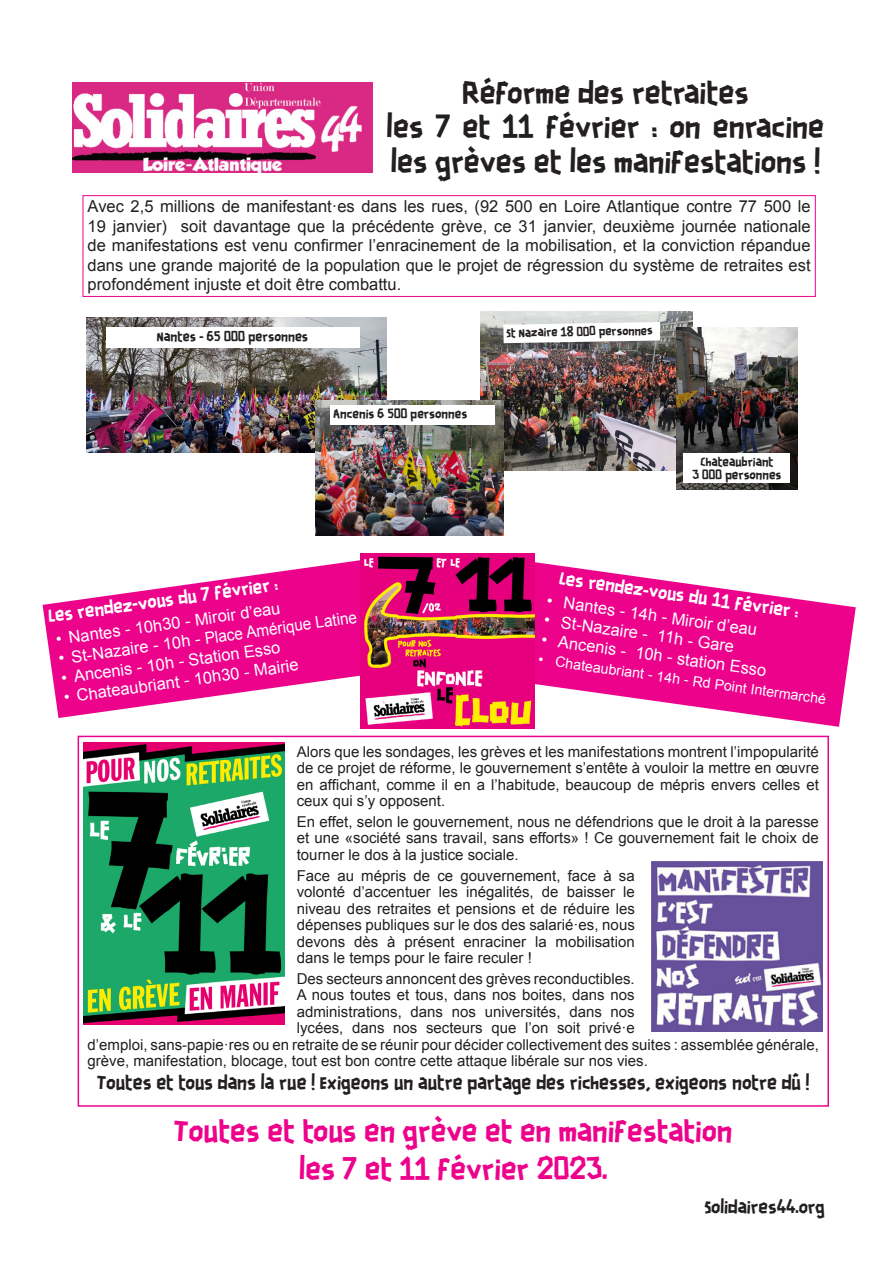
<style>
.page{position:relative;width:893px;height:1263px;background:#fff}
.page>*{position:absolute;margin:0;border:0;box-sizing:border-box;transform-origin:0 0}
.t1{font:27.75px/34.5px "Scotchlidaires";color:#231f20}
.t2{font:27px "Scotchlidaires";color:#ed028c}
.t3{font:17.7px "Scotchlidaires";color:#231f20}
.t4{font:16.5px/19.5px "Arial";color:#231f20;text-align:justify}
.t5{font:16.5px "Arial";color:#fff}
.t6{font:16.5px "Scotchlidaires";color:#fff}
.t7{font:16.5px "Scotchlidaires";color:#231f20}
.t8{font:15px/16.5px "Arial";color:#231f20;text-align:justify}
.t9{font:14.25px "Arial";color:#fff}
.t10{font:12px "Scotchlidaires";color:#231f20}
.t11{font:11.4px "Scotchlidaires";color:#231f20}
.t12{font:11.25px "Scotchlidaires";color:#231f20}
.t13{font:10.8px "Scotchlidaires";color:#231f20}
</style>
<div class="page">
<img style="left:73px;top:83px;width:299px;height:90px">
<img style="left:480px;top:312px;width:212px;height:158px">
<div style="left:78px;top:736px;width:751px;height:371px;border:2px solid #ed028c"></div>
<svg style="left:43px;top:560px;width:317px;height:158px;fill:#ed028c"></svg>
<div style="left:83px;top:195px;width:733px;height:102px;border:1px solid #ed028c"></div>
<svg style="left:535px;top:562px;width:321px;height:165px;fill:#ed028c"></svg>
<img style="left:87px;top:318px;width:300px;height:135px">
<div style="left:106px;top:327px;width:253px;height:21px;background:#fff"></div>
<img style="left:315px;top:400px;width:188px;height:135px">
<div style="left:330px;top:405px;width:165px;height:20px;background:#fff"></div>
<img style="left:84px;top:742px;width:200px;height:283px">
<img style="left:360px;top:554px;width:175px;height:174px">
<img style="left:652px;top:861px;width:170px;height:170px">
<svg style="left:503px;top:322px;width:157px;height:21px"></svg>
<img style="left:676px;top:327px;width:122px;height:163px">
<div style="left:684px;top:453px;width:106px;height:30px;background:#fff"></div>
<p class="t1" style="left:462px;top:76px;width:288px">Réforme des retraites</p>
<p class="t1" style="left:387px;top:111px;width:439px">les 7 et 11 février : on enracine les grèves et les manifestations !</p>
<p class="t4" style="left:88px;top:197px;width:724px">Avec 2,5 millions de manifestant·es dans les rues, (92 500 en Loire Atlantique contre 77 500 le 19 janvier) soit davantage que la précédente grève, ce 31 janvier, deuxième journée nationale de manifestations est venu confirmer l’enracinement de la mobilisation, et la conviction répandue dans une grande majorité de la population que le projet de régression du système de retraites est profondément injuste et doit être combattu.</p>
<p class="t10" style="left:157px;top:328px;width:153px">Nantes - 65 000 personnes</p>
<p class="t11" style="left:333px;top:406px;width:136px">Ancenis 6 500 personnes</p>
<p class="t6" style="left:47px;top:605px;width:233px;rotate:-8deg">Les rendez-vous du 7 février :</p>
<p class="t5" style="left:54px;top:628px;width:228px;rotate:-8deg">• Nantes - 10h30 - Miroir d’eau</p>
<p class="t5" style="left:57px;top:647px;width:303px;rotate:-8deg">• St-Nazaire - 10h - Place Amérique Latine</p>
<p class="t5" style="left:60px;top:667px;width:222px;rotate:-8deg">• Ancenis - 10h - Station Esso</p>
<p class="t5" style="left:63px;top:686px;width:238px;rotate:-8deg">• Chateaubriant - 10h30 - Mairie</p>
<p class="t13" style="left:506px;top:325px;width:148px;rotate:-1deg">St Nazaire 18 000 personnes</p>
<p class="t12" style="left:700px;top:454px;width:74px">Chateaubriant</p>
<p class="t12" style="left:692px;top:467px;width:90px">3 000 personnes</p>
<p class="t6" style="left:561px;top:566px;width:243px;rotate:8deg">Les rendez-vous du 11 février :</p>
<p class="t5" style="left:548px;top:589px;width:214px;rotate:8deg">• Nantes - 14h - Miroir d’eau</p>
<p class="t5" style="left:546px;top:608px;width:193px;rotate:8deg">• St-Nazaire - 11h - Gare</p>
<p class="t5" style="left:543px;top:628px;width:229px;rotate:8deg">• Ancenis - 10h - station Esso</p>
<p class="t9" style="left:540px;top:649px;width:292px;rotate:8deg">• Chateaubriant - 14h - Rd Point Intermarché</p>
<p class="t8" style="left:297px;top:743px;width:524px">Alors que les sondages, les grèves et les manifestations montrent l’impopularité de ce projet de réforme, le gouvernement s’entête à vouloir la mettre en œuvre en affichant, comme il en a l’habitude, beaucoup de mépris envers celles et ceux qui s’y opposent.</p>
<p class="t8" style="left:297px;top:813px;width:524px">En effet, selon le gouvernement, nous ne défendrions que le droit à la paresse et une «société sans travail, sans efforts» ! Ce gouvernement fait le choix de tourner le dos à la justice sociale.</p>
<p class="t8" style="left:297px;top:867px;width:340px">Face au mépris de ce gouvernement, face à sa volonté d’accentuer les inégalités, de baisser le niveau des retraites et pensions et de réduire les dépenses publiques sur le dos des salarié·es, nous devons dès à présent enraciner la mobilisation dans le temps pour le faire reculer !</p>
<p class="t8" style="left:297px;top:970px;width:339px">Des secteurs annoncent des grèves reconductibles.</p>
<p class="t8" style="left:297px;top:987px;width:339px">A nous toutes et tous, dans nos boites, dans nos</p>
<p class="t8" style="left:297px;top:1003px;width:339px">administrations, dans nos universités, dans nos</p>
<p class="t8" style="left:297px;top:1020px;width:339px">lycées, dans nos secteurs que l’on soit privé·e</p>
<p class="t8" style="left:88px;top:1036px;width:733px">d’emploi, sans-papie·res ou en retraite de se réunir pour décider collectivement des suites : assemblée générale,</p>
<p class="t8" style="left:88px;top:1053px;width:562px">grève, manifestation, blocage, tout est bon contre cette attaque libérale sur nos vies.</p>
<p class="t3" style="left:97px;top:1070px;width:714px">Toutes et tous dans la rue ! Exigeons un autre partage des richesses, exigeons notre dû !</p>
<p class="t2" style="left:174px;top:1112px;width:560px">Toutes et tous en grève et en manifestation</p>
<p class="t2" style="left:299px;top:1150px;width:310px">les 7 et 11 février 2023.</p>
<p class="t7" style="left:704px;top:1195px;width:122px">Solidaires44.org</p>
</div>
